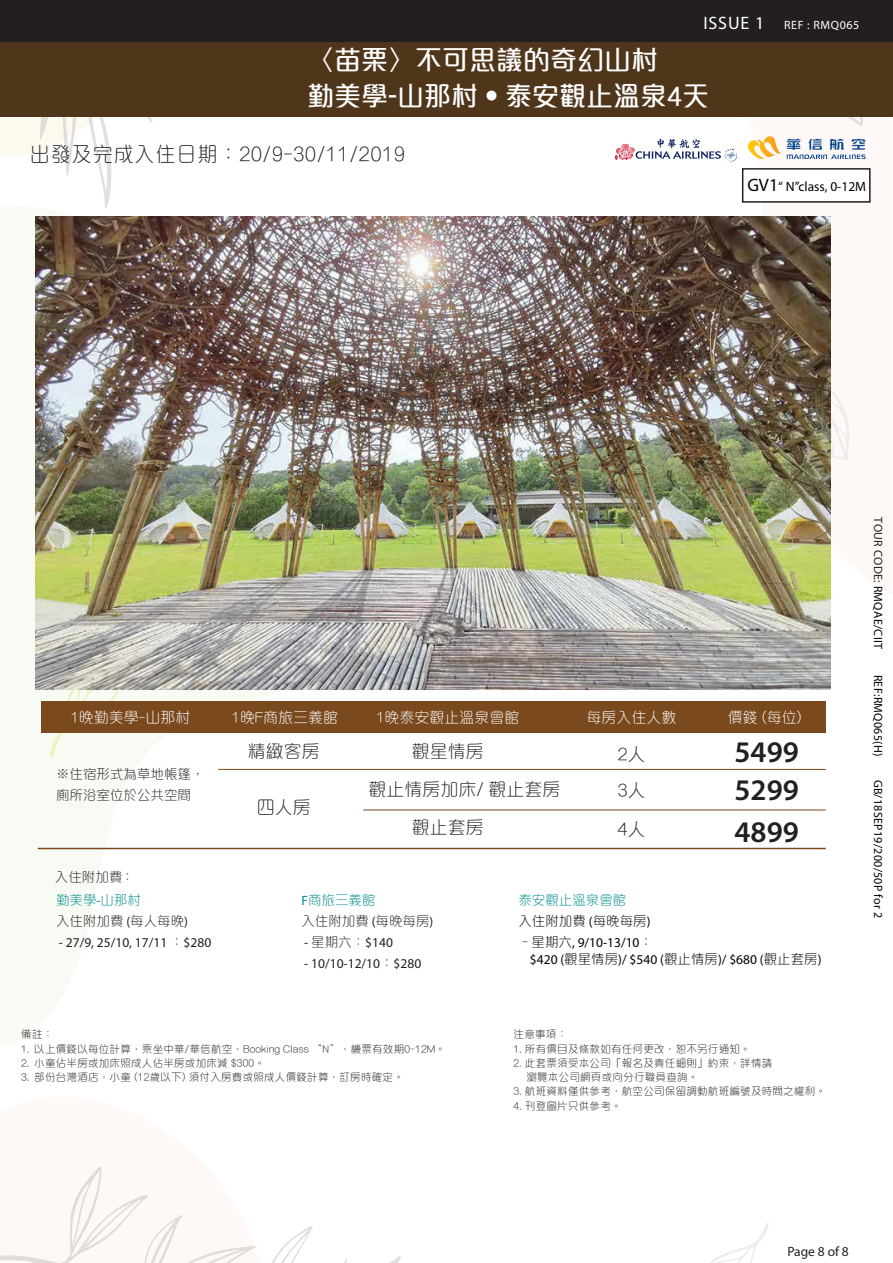
<style>
.page{position:relative;width:893px;height:1263px;background:#fff}
.page>*{position:absolute;margin:0;border:0;box-sizing:border-box;transform-origin:0 0}
.t1{font:600 30px/38.5px "Myriad Pro";color:#231f20}
.t2{font:500 27px/36px "M Elle HK";color:#fff}
.t3{font:300 21px "M Elle HK";letter-spacing:.05em;color:#231f20;scale:.95 1}
.t4{font:300 18px/35.5px "M Elle HK";color:#231f20}
.t5{font:300 15px "M Elle HK";color:#fff}
.t6{font:13.5px/16.5px "Myriad Pro";color:#000}
.t7{font:300 13.5px/21px "M Elle HK";color:#231f20}
.t8{font:13.5px "Myriad Pro";color:#231f20}
.t9{font:300 13.5px/21px "M Elle HK";color:#000}
.t10{font:12px "Myriad Pro";letter-spacing:.025em;color:#000}
.t11{font:12px "Myriad Pro";letter-spacing:.05em;color:#fff}
.t12{font:300 10.5px/14.2px "M Elle HK";letter-spacing:.025em;color:#231f20}
.s1{font-size:18px}
.s2{color:#018d8c}
.s3{font-family:"Myriad Pro";font-weight:400;color:#018d8c}
.s4{font-family:"Myriad Pro";font-weight:400}
.s5{font-family:"M Elle HK";font-weight:300}
.s6{color:#221f1f}
</style>
<div class="page">
<svg style="left:0;top:210px;width:372px;height:837px"></svg>
<svg style="left:709px;top:1223px;width:60px;height:40px"></svg>
<svg style="left:598px;top:116px;width:293px;height:10px"></svg>
<svg style="left:0;top:1167px;width:401px;height:96px"></svg>
<svg style="left:0;top:116px;width:185px;height:94px"></svg>
<svg style="left:831px;top:389px;width:19px;height:72px"></svg>
<svg style="left:50px;top:689px;width:75px;height:68px"></svg>
<div style="left:41px;top:701px;width:785px;height:32px;background:#7a491e"></div>
<div style="left:0;top:0;width:893px;height:43px;background:#231f20"></div>
<div style="left:0;top:42px;width:893px;height:74px;background:#4f361b"></div>
<hr style="left:218px;top:769px;width:608px;height:1px;background:#7a491e">
<hr style="left:363px;top:809px;width:463px;height:1px;background:#7a491e">
<hr style="left:38px;top:848px;width:788px;height:1px;background:#7a491e">
<svg style="left:615px;top:139px;width:122px;height:22px"></svg>
<svg style="left:748px;top:136px;width:33px;height:24px"></svg>
<svg style="left:787px;top:139px;width:78px;height:20px"></svg>
<div style="left:742px;top:168px;width:129px;height:35px;background:#fff;border:2px solid #231f20"></div>
<img style="left:36px;top:217px;width:795px;height:472px">
<p class="t11" style="left:703px;top:18px;width:157px"><span class="s1">ISSUE 1</span> REF : RMQ065</p>
<h2 class="t2" style="left:307px;top:40px;width:404px">〈苗栗〉不可思議的奇幻山村<br>勤美學-山那村‧泰安觀止溫泉4天</h2>
<h3 class="t3" style="left:30px;top:139px;width:396px">出發及完成入住日期：20/9-30/11/2019</h3>
<p class="t6" style="left:747px;top:178px;width:120px"><span class="s1">GV1</span>“ N”class, 0-12M</p>
<h3 class="t5" style="left:71px;top:707px;width:121px">1晚勤美學-山那村</h3>
<h3 class="t5" style="left:232px;top:707px;width:108px">1晚F商旅三義館</h3>
<h3 class="t5" style="left:376px;top:707px;width:145px">1晚泰安觀止溫泉會館</h3>
<h3 class="t5" style="left:586px;top:707px;width:91px">每房入住人數</h3>
<h3 class="t5" style="left:728px;top:707px;width:75px">價錢 (每位)</h3>
<p class="t7" style="left:56px;top:762px;width:150px">※住宿形式為草地帳篷，廁所浴室位於公共空間</p>
<p class="t7" style="left:55px;top:864px;width:88px;line-height:23.1px">入住附加費 :<span class="s2">勤美學</span><span class="s3">-</span><span class="s2">山那村</span></p>
<p class="t7" style="left:56px;top:909px;width:134px">入住附加費 <span class="s4">(</span>每人每晚<span class="s4">)</span></p>
<p class="t8" style="left:59px;top:934px;width:154px">- 27/9, 25/10, 17/11 <span class="s5">：</span>$280</p>
<h3 class="t4" style="left:248px;top:732px;width:73px">精緻客房</h3>
<h3 class="t4" style="left:412px;top:732px;width:73px">觀星情房</h3>
<h3 class="t4" style="left:368px;top:770px;width:194px">觀止情房加床/ 觀止套房</h3>
<h3 class="t4" style="left:412px;top:808px;width:73px">觀止套房</h3>
<h3 class="t4" style="left:257px;top:788px;width:55px">四人房</h3>
<h3 class="t4" style="left:618px;top:735px;width:29px">2人<br>3人</h3>
<h3 class="t4" style="left:618px;top:810px;width:29px">4人</h3>
<h1 class="t1" style="left:735px;top:732px;width:66px">5499<br>5299</h1>
<h1 class="t1" style="left:735px;top:812px;width:66px">4899</h1>
<p class="t7" style="left:301px;top:888px;width:134px"><span class="s3">F</span><span class="s2">商旅三義館<br></span>入住附加費 <span class="s4">(</span>每晚每房<span class="s4">)</span></p>
<p class="t8" style="left:304px;top:934px;width:90px">- <span class="s5">星期六：</span>$140</p>
<p class="t8" style="left:304px;top:955px;width:119px">- 10/10-12/10<span class="s5">：</span>$280</p>
<p class="t9" style="left:518px;top:888px;width:134px"><span class="s2">泰安觀止溫泉會館<br></span>入住附加費 <span class="s4">(</span>每晚每房<span class="s4">)</span></p>
<p class="t6" style="left:530px;top:934px;width:293px;text-indent:-8px"><span class="s5">- 星期六</span>, 9/10-13/10<span class="s5">：<br></span>$420 (<span class="s5">觀星情房</span>)/ $540 (<span class="s5">觀止情房</span>)/ $680 (<span class="s5">觀止套房</span>)</p>
<p class="t12" style="left:21px;top:1026px;width:34px">備註：</p>
<p class="t12" style="left:21px;top:1041px;width:426px">1. 以上價錢以每位計算，乘坐中華/華信航空，Booking Class “N”，機票有效期0-12M。</p>
<p class="t12" style="left:21px;top:1055px;width:245px">2. 小童佔半房或加床照成人佔半房或加床減 $300。</p>
<p class="t12" style="left:21px;top:1069px;width:384px">3. 部份台灣酒店，小童 (12歲以下) 須付入房費或照成人價錢計算，訂房時確定。</p>
<p class="t12" style="left:514px;top:1026px;width:55px">注意事項：</p>
<p class="t12" style="left:514px;top:1041px;width:239px">1. 所有價目及條款如有任何更改，恕不另行通知。</p>
<p class="t12" style="left:526px;top:1055px;width:247px;text-indent:-13px">2. 此套票須受本公司「報名及責任細則」約束，詳情請瀏覽本公司網頁或向分行職員查詢。</p>
<p class="t12" style="left:514px;top:1083px;width:314px">3. 航班資料僅供參考，航空公司保留調動航班編號及時間之權利。</p>
<p class="t12" style="left:514px;top:1098px;width:109px">4. 刊登圖片只供參考。</p>
<p class="t10" style="left:886px;top:517px;width:133px;rotate:90deg"><span class="s6">TOUR CODE:</span> RMQAE/CIIT</p>
<p class="t10" style="left:886px;top:675px;width:83px;rotate:90deg">REF:RMQ065(H)</p>
<p class="t10" style="left:886px;top:779px;width:140px;rotate:90deg">GB/18SEP19/200/50P for 2</p>
<p class="t8" style="left:787px;top:1243px;width:63px">Page 8 of 8</p>
</div>
